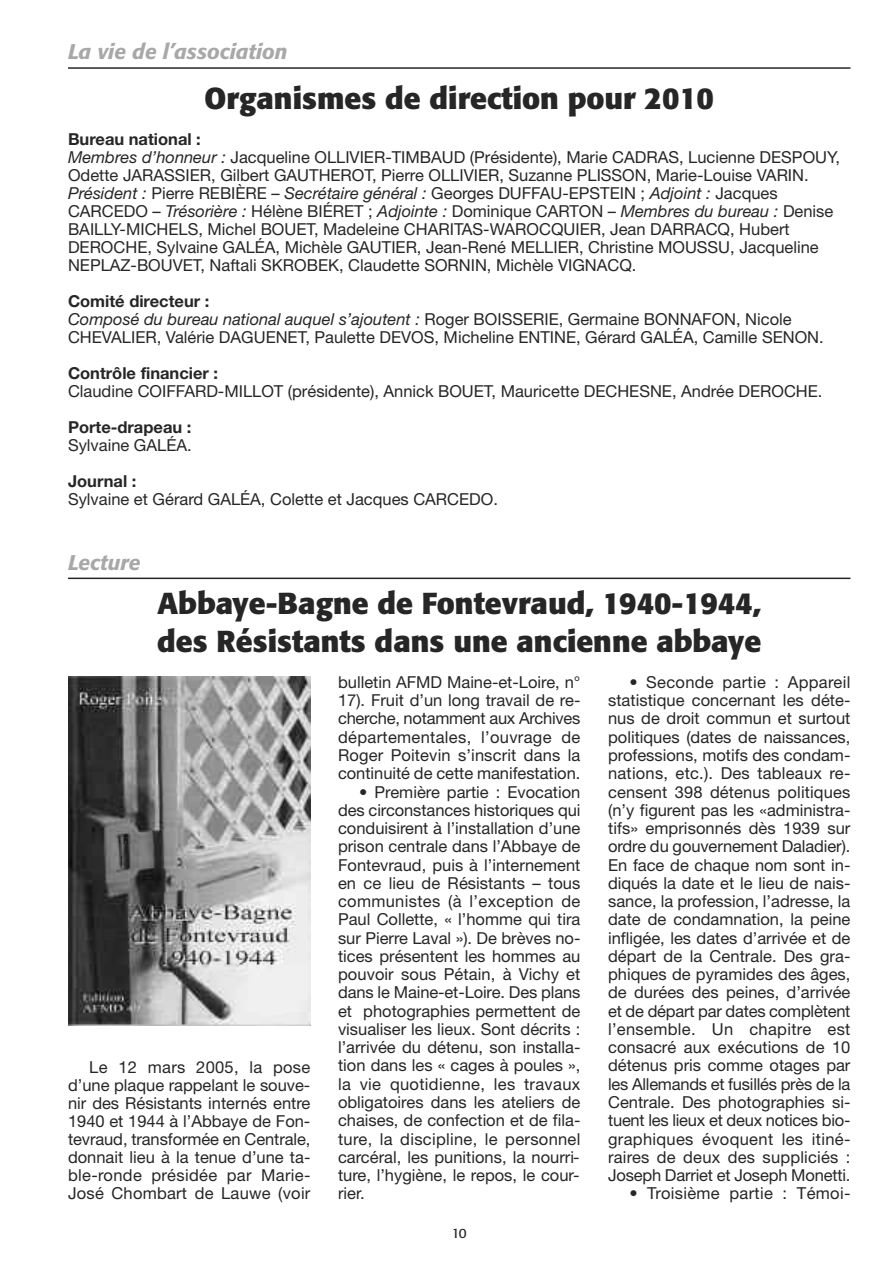
<style>
.page{position:relative;width:893px;height:1263px;background:#fff}
.page>*{position:absolute;margin:0;border:0;box-sizing:border-box;transform-origin:0 0}
.t1{font:700 30px/37.8px "Formata";color:#272627}
.t2{font:italic 500 21px "Formata";color:#a9a8a9}
.t3{font:16.5px/18.3px "Helvetica Neue";color:#272627;text-align:justify}
.t4{font:700 16.5px "Helvetica Neue";color:#272627}
.t5{font:16.5px "Helvetica Neue";letter-spacing:.02em;color:#272627}
.t6{font:13.5px "Formata";color:#272627}
.s1{font-weight:700}
.s2{font-style:italic}
</style>
<div class="page">
<hr style="left:68px;top:67px;width:782px;height:2px;background:#272627">
<hr style="left:68px;top:578px;width:782px;height:1px;background:#272627">
<img style="left:68px;top:676px;width:242px;height:350px">
<p class="t2" style="left:68px;top:39px;width:221px">La vie de l’association</p>
<h1 class="t1" style="left:205px;top:79px;width:511px">Organismes de direction pour 2010</h1>
<p class="t3" style="left:68px;top:130px;width:773px;text-align:left"><span class="s1">Bureau national :<br></span><span class="s2">Membres d’honneur :</span> Jacqueline OLLIVIER-TIMBAUD (Présidente), Marie CADRAS, Lucienne DESPOUY, Odette JARASSIER, Gilbert GAUTHEROT, Pierre OLLIVIER, Suzanne PLISSON, Marie-Louise VARIN.<br><span class="s2">Président :</span> Pierre REBIÈRE – <span class="s2">Secrétaire général :</span> Georges DUFFAU-EPSTEIN ; <span class="s2">Adjoint :</span> Jacques CARCEDO – <span class="s2">Trésorière :</span> Hélène BIÉRET ; <span class="s2">Adjointe :</span> Dominique CARTON – <span class="s2">Membres du bureau :</span> Denise BAILLY-MICHELS, Michel BOUET, Madeleine CHARITAS-WAROCQUIER, Jean DARRACQ, Hubert DEROCHE, Sylvaine GALÉA, Michèle GAUTIER, Jean-René MELLIER, Christine MOUSSU, Jacqueline NEPLAZ-BOUVET, Naftali SKROBEK, Claudette SORNIN, Michèle VIGNACQ.</p>
<p class="t3" style="left:68px;top:292px;width:757px;text-align:left"><span class="s1">Comité directeur :<br></span><span class="s2">Composé du bureau national auquel s’ajoutent :</span> Roger BOISSERIE, Germaine BONNAFON, Nicole<br>CHEVALIER, Valérie DAGUENET, Paulette DEVOS, Micheline ENTINE, Gérard GALÉA, Camille SENON.</p>
<p class="t4" style="left:68px;top:363px;width:152px">Contrôle financier :</p>
<p class="t3" style="left:68px;top:382px;width:756px">Claudine COIFFARD-MILLOT (présidente), Annick BOUET, Mauricette DECHESNE, Andrée DEROCHE.</p>
<p class="t4" style="left:68px;top:417px;width:125px">Porte-drapeau :</p>
<p class="t3" style="left:68px;top:436px;width:125px">Sylvaine GALÉA.</p>
<p class="t4" style="left:68px;top:471px;width:70px">Journal :</p>
<p class="t3" style="left:68px;top:490px;width:431px">Sylvaine et Gérard GALÉA, Colette et Jacques CARCEDO.</p>
<p class="t2" style="left:68px;top:549px;width:74px">Lecture</p>
<h1 class="t1" style="left:157px;top:585px;width:606px">Abbaye-Bagne de Fontevraud, 1940-1944, des Résistants dans une ancienne abbaye</h1>
<p class="t3" style="left:338px;top:673px;width:244px">bulletin AFMD Maine-et-Loire, n° 17). Fruit d’un long travail de re&shy;cherche, notamment aux Archives départementales, l’ouvrage de Roger Poitevin s’inscrit dans la continuité de cette manifestation.</p>
<p class="t3" style="left:338px;top:782px;width:244px;text-indent:21px">• Première partie : Evocation des circonstances historiques qui conduisirent à l’installation d’une prison centrale dans l’Abbaye de Fontevraud, puis à l’internement en ce lieu de Résistants – tous communistes (à l’exception de Paul Collette, « l’homme qui tira sur Pierre Laval »). De brèves no&shy;tices présentent les hommes au pouvoir sous Pétain, à Vichy et dans le Maine-et-Loire. Des plans et photographies permettent de visualiser les lieux. Sont décrits : l’arrivée du détenu, son installa&shy;tion dans les « cages à poules », la vie quotidienne, les travaux obligatoires dans les ateliers de chaises, de confection et de fila&shy;ture, la discipline, le personnel carcéral, les punitions, la nourri&shy;ture, l’hygiène, le repos, le cour&shy;rier.</p>
<p class="t3" style="left:608px;top:673px;width:244px;text-indent:21px">• Seconde partie : Appareil statistique concernant les déte&shy;nus de droit commun et surtout politiques (dates de naissances, professions, motifs des condam&shy;nations, etc.). Des tableaux re&shy;censent 398 détenus politiques (n’y figurent pas les «administra&shy;tifs» emprisonnés dès 1939 sur ordre du gouvernement Daladier).<br>En face de chaque nom sont in&shy;diqués la date et le lieu de nais&shy;sance, la profession, l’adresse, la date de condamnation, la peine infligée, les dates d’arrivée et de départ de la Centrale. Des gra&shy;phiques de pyramides des âges, de durées des peines, d’arrivée et de départ par dates complètent l’ensemble. Un chapitre est consacré aux exécutions de 10 détenus pris comme otages par les Allemands et fusillés près de la Centrale. Des photographies si&shy;tuent les lieux et deux notices bio&shy;graphiques évoquent les itiné&shy;raires de deux des suppliciés :<br>Joseph Darriet et Joseph Monetti.</p>
<p class="t5" style="left:629px;top:1183px;width:223px">• Troisième partie : Témoi-</p>
<p class="t3" style="left:68px;top:1058px;width:244px;text-indent:21px">Le 12 mars 2005, la pose d’une plaque rappelant le souve&shy;nir des Résistants internés entre 1940 et 1944 à l’Abbaye de Fon&shy;tevraud, transformée en Centrale, donnait lieu à la tenue d’une ta&shy;ble-ronde présidée par Marie-José Chombart de Lauwe (voir</p>
<p class="t6" style="left:452px;top:1225px;width:17px">10</p>
</div>
